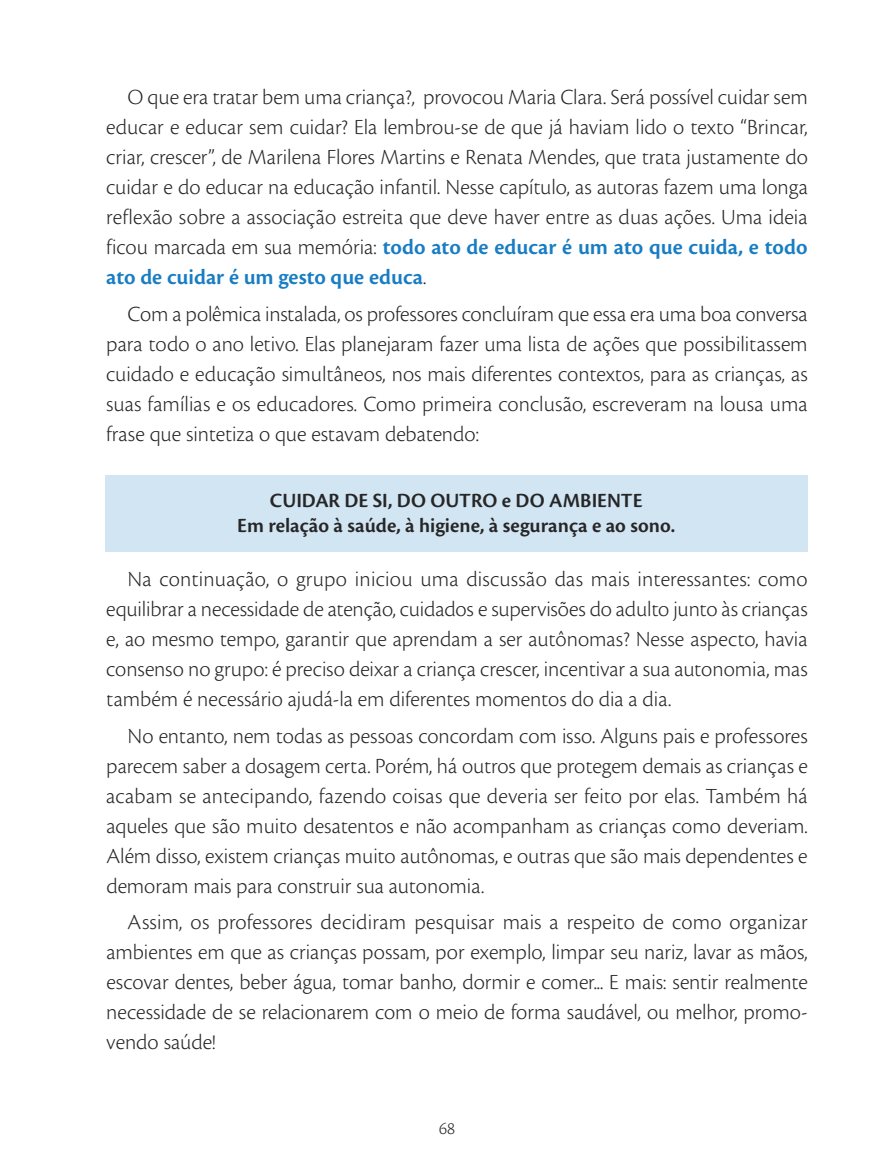
<style>
.page{position:relative;width:893px;height:1169px;background:#fff}
.page>*{position:absolute;margin:0;border:0;box-sizing:border-box;transform-origin:0 0}
.t1{font:300 22.5px/30px "Cronos Pro";color:#272627;text-align:justify}
.t2{font:600 21px/25.2px "Cronos Pro";color:#272627;text-align:center}
.t3{font:300 18px "Cronos Pro";color:#272627}
.s1{font-weight:600;color:#187dc3}
</style>
<div class="page">
<div style="left:105px;top:475px;width:703px;height:76px;background:#d1e5f3"></div>
<p class="t1" style="left:106px;top:83px;width:703px;text-indent:21px">O que era tratar bem uma criança?, provocou Maria Clara. Será possível cuidar sem educar e educar sem cuidar? Ela lembrou-se de que já haviam lido o texto “Brincar, criar, crescer”, de Marilena Flores Martins e Renata Mendes, que trata justamente do cuidar e do educar na educação infantil. Nesse capítulo, as autoras fazem uma longa reflexão sobre a associação estreita que deve haver entre as duas ações. Uma ideia ficou marcada em sua memória: <span class="s1">todo ato de educar é um ato que cuida, e todo ato de cuidar é um gesto que educa</span>.</p>
<p class="t1" style="left:106px;top:300px;width:703px;text-indent:21px">Com a polêmica instalada, os professores concluíram que essa era uma boa conversa para todo o ano letivo. Elas planejaram fazer uma lista de ações que possibilitassem cuidado e educação simultâneos, nos mais diferentes contextos, para as crianças, as suas famílias e os educadores. Como primeira conclusão, escreveram na lousa uma frase que sintetiza o que estavam debatendo:</p>
<p class="t2" style="left:237px;top:488px;width:439px">CUIDAR DE SI, DO OUTRO e DO AMBIENTE<br>Em relação à saúde, à higiene, à segurança e ao sono.</p>
<p class="t1" style="left:106px;top:565px;width:703px;text-indent:21px">Na continuação, o grupo iniciou uma discussão das mais interessantes: como equilibrar a necessidade de atenção, cuidados e supervisões do adulto junto às crianças e, ao mesmo tempo, garantir que aprendam a ser autônomas? Nesse aspecto, havia consenso no grupo: é preciso deixar a criança crescer, incentivar a sua autonomia, mas também é necessário ajudá-la em diferentes momentos do dia a dia.</p>
<p class="t1" style="left:106px;top:721px;width:703px;text-indent:21px">No entanto, nem todas as pessoas concordam com isso. Alguns pais e professores parecem saber a dosagem certa. Porém, há outros que protegem demais as crianças e acabam se antecipando, fazendo coisas que deveria ser feito por elas. Também há aqueles que são muito desatentos e não acompanham as crianças como deveriam.<br>Além disso, existem crianças muito autônomas, e outras que são mais dependentes e demoram mais para construir sua autonomia.</p>
<p class="t1" style="left:106px;top:908px;width:703px;text-indent:21px">Assim, os professores decidiram pesquisar mais a respeito de como organizar ambientes em que as crianças possam, por exemplo, limpar seu nariz, lavar as mãos, escovar dentes, beber água, tomar banho, dormir e comer... E mais: sentir realmente necessidade de se relacionarem com o meio de forma saudável, ou melhor, promo&shy;vendo saúde!</p>
<p class="t3" style="left:439px;top:1120px;width:17px">68</p>
</div>
